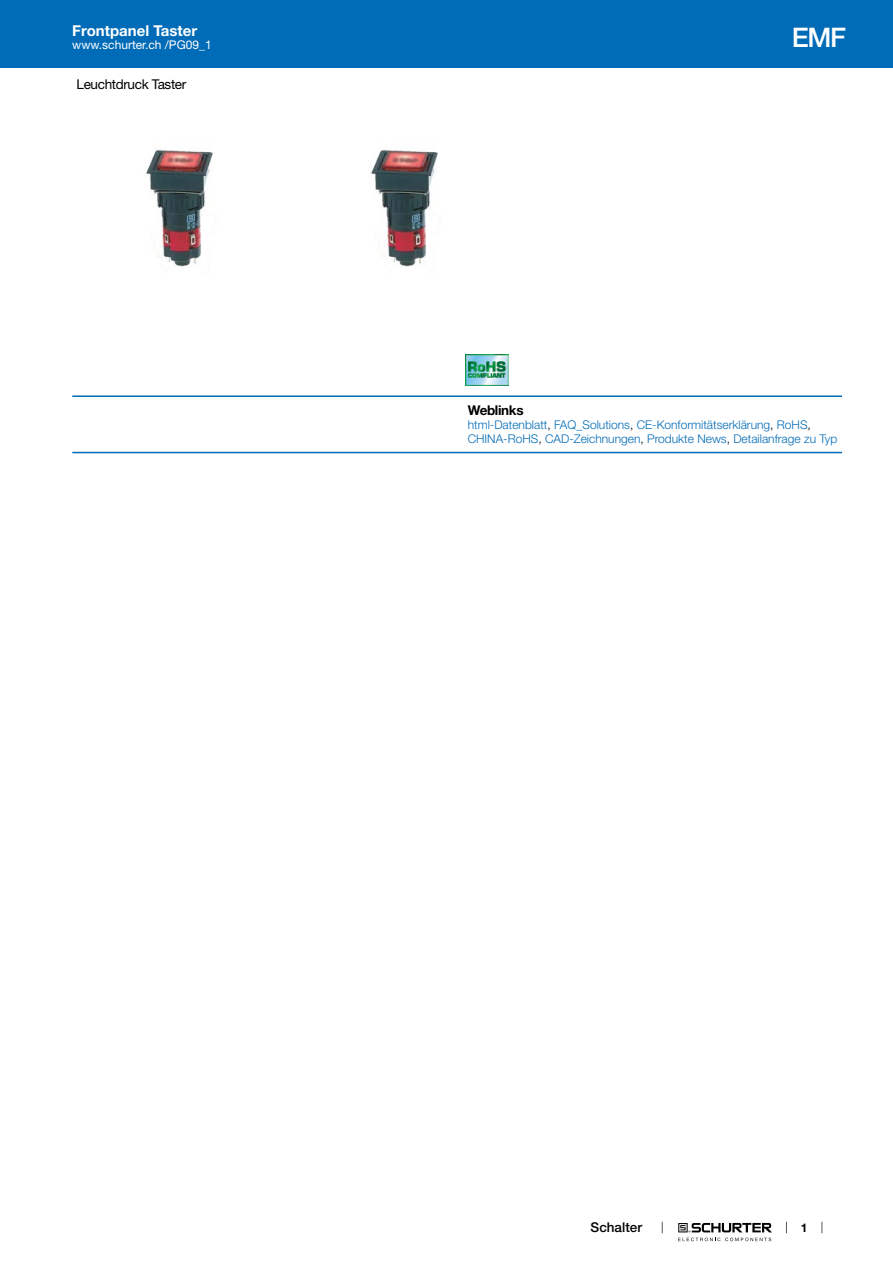
<style>
.page{position:relative;width:893px;height:1263px;background:#fff}
.page>*{position:absolute;margin:0;border:0;box-sizing:border-box;transform-origin:0 0}
.t1{font:500 27px "Helvetica Neue LT";color:#fff}
.t2{font:700 15px "Helvetica Neue LT";color:#fff}
.t3{font:13.5px "Helvetica Neue LT";letter-spacing:-.025em;color:#000}
.t4{font:500 13.5px "Helvetica Neue LT";color:#000}
.t5{font:700 13.5px "Helvetica Neue LT";letter-spacing:-.025em;color:#000}
.t6{font:300 12px/14.4px "Helvetica Neue LT";color:#006bb6}
.t7{font:12px "Helvetica Neue LT";color:#fff}
.t8{font:700 12px "Helvetica Neue LT";color:#000}
.s1{color:#000}
</style>
<div class="page">
<svg style="left:678px;top:1223px;width:94px;height:18px"></svg>
<div style="left:0;top:0;width:893px;height:68px;background:#006bb6"></div>
<img style="left:146px;top:149px;width:67px;height:118px">
<img style="left:371px;top:149px;width:67px;height:118px">
<img style="left:466px;top:354px;width:42px;height:32px">
<hr style="left:72px;top:395px;width:770px;height:2px;background:#006bb6">
<hr style="left:72px;top:452px;width:770px;height:1px;background:#006bb6">
<p class="t2" style="left:72px;top:21px;width:127px">Frontpanel Taster</p>
<p class="t7" style="left:72px;top:38px;width:141px">www.schurter.ch /PG09_1</p>
<p class="t3" style="left:77px;top:76px;width:111px">Leuchtdruck Taster</p>
<h1 class="t1" style="left:792px;top:21px;width:56px">EMF</h1>
<p class="t5" style="left:468px;top:402px;width:57px">Weblinks</p>
<p class="t6" style="left:468px;top:417px;width:371px">html-Datenblatt<span class="s1">,</span> FAQ_Solutions<span class="s1">,</span> CE-Konformitätserklärung<span class="s1">,</span> RoHS<span class="s1">,<br></span>CHINA-RoHS<span class="s1">,</span> CAD-Zeichnungen<span class="s1">,</span> Produkte News<span class="s1">,</span> Detailanfrage zu Typ</p>
<p class="t4" style="left:591px;top:1219px;width:53px">Schalter</p>
<p class="t8" style="left:801px;top:1220px;width:8px">1</p>
</div>
